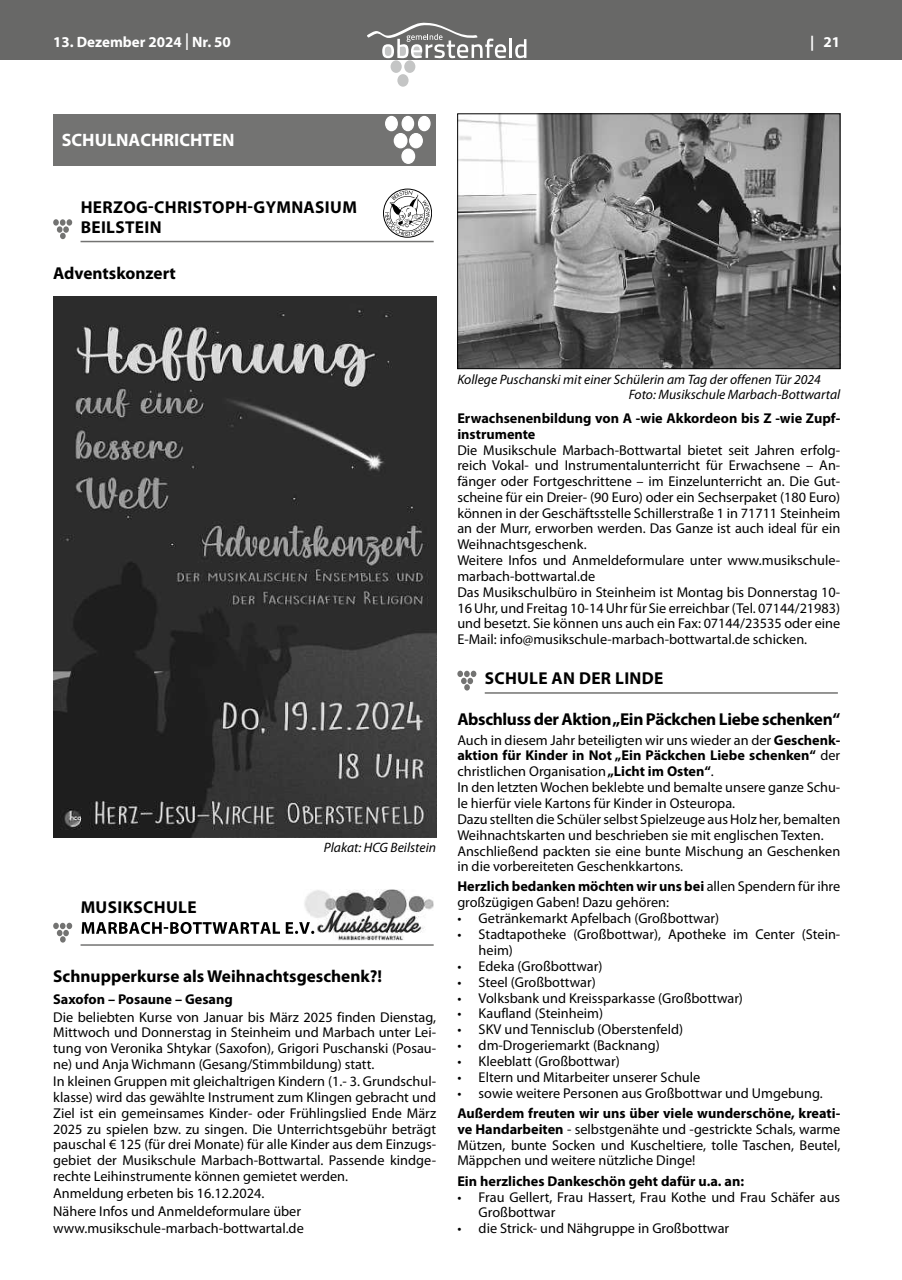
<style>
.page{position:relative;width:902px;height:1280px;background:#fff}
.page>*{position:absolute;margin:0;border:0;box-sizing:border-box;transform-origin:0 0}
.t1{font:700 18px "Myriad Pro";color:#fff}
.t2{font:700 17.25px "Myriad Pro";color:#000}
.t3{font:700 17.25px/20.7px "Myriad Pro";letter-spacing:.02em;color:#000}
.t4{font:700 17.25px "Myriad Pro";letter-spacing:-.02em;color:#000}
.t5{font:700 15px "Myriad Pro";color:#fff}
.t6{font:14.25px/15.8px "Myriad Pro";color:#000}
.t7{font:700 14.25px/15.8px "Myriad Pro";color:#000}
.t8{font:italic 13.65px/14.4px "Myriad Pro";color:#000}
.s1{font-weight:400;font-size:24.75px}
.s2{font-weight:700}
</style>
<div class="page">
<div style="left:0;top:0;width:901px;height:60px;background:#686867"></div>
<div style="left:394px;top:71px;width:17px;height:19px;border:3px solid #fff;border-radius:50%"></div>
<div style="left:390px;top:60px;width:11px;height:13px;background:#c4c5c5;border-radius:50%"></div>
<div style="left:404px;top:60px;width:11px;height:13px;background:#c4c5c5;border-radius:50%"></div>
<div style="left:397px;top:74px;width:11px;height:13px;background:#c4c5c5;border-radius:50%"></div>
<hr style="left:509px;top:39px;width:3px;height:19px;background:#fff">
<svg style="left:515px;top:39px;width:11px;height:19px"></svg>
<svg style="left:367px;top:22px;width:139px;height:36px"></svg>
<div style="left:53px;top:114px;width:383px;height:51px;background:#737372"></div>
<div style="left:393px;top:133px;width:14px;height:15px;background:#fff;border:1px solid #fff;border-radius:50%"></div>
<div style="left:409px;top:133px;width:14px;height:15px;background:#fff;border:1px solid #fff;border-radius:50%"></div>
<div style="left:401px;top:149px;width:14px;height:15px;background:#fff;border:1px solid #fff;border-radius:50%"></div>
<div style="left:385px;top:116px;width:13px;height:15px;background:#fff;border:1px solid #fff;border-radius:50%"></div>
<div style="left:401px;top:116px;width:13px;height:15px;background:#fff;border:1px solid #fff;border-radius:50%"></div>
<div style="left:418px;top:116px;width:12px;height:15px;background:#fff;border:1px solid #fff;border-radius:50%"></div>
<div style="left:383px;top:189px;width:49px;height:48px;border:1px solid #000;border-radius:50%"></div>
<svg style="left:385px;top:190px;width:45px;height:46px"></svg>
<hr style="left:81px;top:241px;width:352px;height:1px;background:#737372">
<svg style="left:57px;top:219px;width:15px;height:20px"></svg>
<div style="left:53px;top:219px;width:6px;height:7px;background:#737372;border-radius:50%"></div>
<img style="left:53px;top:296px;width:383px;height:541px">
<img style="left:306px;top:889px;width:127px;height:51px">
<svg style="left:304px;top:898px;width:2px;height:10px"></svg>
<hr style="left:80px;top:944px;width:353px;height:2px;background:#737372">
<svg style="left:82px;top:922px;width:232px;height:12px"></svg>
<div style="left:60px;top:936px;width:6px;height:7px;background:#737372;border-radius:50%"></div>
<svg style="left:53px;top:923px;width:19px;height:13px"></svg>
<img style="left:459px;top:116px;width:379px;height:251px">
<div style="left:457px;top:114px;width:383px;height:255px;border:1px solid #000"></div>
<hr style="left:484px;top:692px;width:353px;height:2px;background:#737372">
<svg style="left:457px;top:671px;width:19px;height:19px"></svg>
<p class="t5" style="left:53px;top:32px;width:179px">13. Dezember 2024 <span class="s1">I</span> Nr. 50</p>
<p class="t5" style="left:810px;top:32px;width:31px">| 21</p>
<p class="t1" style="left:62px;top:128px;width:174px">SCHULNACHRICHTEN</p>
<p class="t3" style="left:81px;top:196px;width:278px">HERZOG-CHRISTOPH-GYMNASIUM<br>BEILSTEIN</p>
<p class="t2" style="left:53px;top:262px;width:124px">Adventskonzert</p>
<p class="t3" style="left:81px;top:896px;width:117px">MUSIKSCHULE</p>
<p class="t8" style="left:324px;top:840px;width:114px">Plakat: HCG Beilstein</p>
<p class="t2" style="left:53px;top:965px;width:330px">Schnupperkurse als Weihnachtsgeschenk?!</p>
<p class="t7" style="left:53px;top:991px;width:181px">Saxofon – Posaune – Gesang</p>
<p class="t6" style="left:53px;top:1009px;width:384px;text-align:justify">Die beliebten Kurse von Januar bis März 2025 finden Dienstag, Mittwoch und Donnerstag in Steinheim und Marbach unter Lei&shy;tung von Veronika Shtykar (Saxofon), Grigori Puschanski (Posau&shy;ne) und Anja Wichmann (Gesang/Stimmbildung) statt.</p>
<p class="t6" style="left:53px;top:1073px;width:384px;text-align:justify">In kleinen Gruppen mit gleichaltrigen Kindern (1.- 3. Grundschul&shy;klasse) wird das gewählte Instrument zum Klingen gebracht und Ziel ist ein gemeinsames Kinder- oder Frühlingslied Ende März 2025 zu spielen bzw. zu singen. Die Unterrichtsgebühr beträgt pauschal € 125 (für drei Monate) für alle Kinder aus dem Einzugs&shy;gebiet der Musikschule Marbach-Bottwartal. Passende kindge&shy;rechte Leihinstrumente können gemietet werden.</p>
<p class="t6" style="left:53px;top:1184px;width:252px;line-height:17.4px">Anmeldung erbeten bis 16.12.2024.<br>Nähere Infos und Anmeldeformulare über www.musikschule-marbach-bottwartal.de</p>
<p class="t8" style="left:628px;top:372px;width:213px;text-indent:-171px">Kollege Puschanski mit einer Schülerin am Tag der offenen Tür 2024<br>Foto: Musikschule Marbach-Bottwartal</p>
<p class="t7" style="left:457px;top:410px;width:384px">Erwachsenenbildung von A -wie Akkordeon bis Z -wie Zupf&shy;instrumente</p>
<p class="t6" style="left:457px;top:442px;width:384px">Die Musikschule Marbach-Bottwartal bietet seit Jahren erfolg&shy;reich Vokal- und Instrumentalunterricht für Erwachsene – An&shy;fänger oder Fortgeschrittene – im Einzelunterricht an. Die Gut&shy;scheine für ein Dreier- (90 Euro) oder ein Sechserpaket (180 Euro) können in der Geschäftsstelle Schillerstraße 1 in 71711 Steinheim an der Murr, erworben werden. Das Ganze ist auch ideal für ein Weihnachtsgeschenk.<br>Weitere Infos und Anmeldeformulare unter www.musikschule&shy;marbach-bottwartal.de<br>Das Musikschulbüro in Steinheim ist Montag bis Donnerstag 10- 16 Uhr, und Freitag 10-14 Uhr für Sie erreichbar (Tel. 07144/21983) und besetzt. Sie können uns auch ein Fax: 07144/23535 oder eine E-Mail: info@musikschule-marbach-bottwartal.de schicken.</p>
<p class="t2" style="left:485px;top:667px;width:180px">SCHULE AN DER LINDE</p>
<p class="t4" style="left:457px;top:707px;width:384px">Abschluss der Aktion „Ein Päckchen Liebe schenken“</p>
<p class="t6" style="left:457px;top:732px;width:384px">Auch in diesem Jahr beteiligten wir uns wieder an der <span class="s2">Geschenk&shy;aktion für Kinder in Not „Ein Päckchen Liebe schenken“</span> der christlichen Organisation <span class="s2">„Licht im Osten“</span>.<br>In den letzten Wochen beklebte und bemalte unsere ganze Schu&shy;le hierfür viele Kartons für Kinder in Osteuropa.<br>Dazu stellten die Schüler selbst Spielzeuge aus Holz her, bemalten Weihnachtskarten und beschrieben sie mit englischen Texten.<br>Anschließend packten sie eine bunte Mischung an Geschenken in die vorbereiteten Geschenkkartons.</p>
<p class="t6" style="left:457px;top:878px;width:384px"><span class="s2">Herzlich bedanken möchten wir uns bei</span> allen Spendern für ihre großzügigen Gaben! Dazu gehören:</p>
<p class="t6" style="left:457px;top:910px;width:263px">• Getränkemarkt Apfelbach (Großbottwar)</p>
<p class="t6" style="left:478px;top:926px;width:363px;text-indent:-21px">• Stadtapotheke (Großbottwar), Apotheke im Center (Stein&shy;heim)</p>
<p class="t6" style="left:457px;top:958px;width:146px">• Edeka (Großbottwar)</p>
<p class="t6" style="left:457px;top:974px;width:140px">• Steel (Großbottwar)</p>
<p class="t6" style="left:457px;top:990px;width:287px">• Volksbank und Kreissparkasse (Großbottwar)</p>
<p class="t6" style="left:457px;top:1005px;width:147px">• Kaufland (Steinheim)</p>
<p class="t6" style="left:457px;top:1021px;width:227px">• SKV und Tennisclub (Oberstenfeld)</p>
<p class="t6" style="left:457px;top:1037px;width:204px">• dm-Drogeriemarkt (Backnang)</p>
<p class="t6" style="left:457px;top:1053px;width:164px">• Kleeblatt (Großbottwar)</p>
<p class="t6" style="left:457px;top:1069px;width:244px">• Eltern und Mitarbeiter unserer Schule</p>
<p class="t6" style="left:457px;top:1085px;width:367px">• sowie weitere Personen aus Großbottwar und Umgebung.</p>
<p class="t6" style="left:457px;top:1105px;width:384px;text-align:justify"><span class="s2">Außerdem freuten wir uns über viele wunderschöne, kreati&shy;ve Handarbeiten</span> - selbstgenähte und -gestrickte Schals, warme Mützen, bunte Socken und Kuscheltiere, tolle Taschen, Beutel, Mäppchen und weitere nützliche Dinge!</p>
<p class="t7" style="left:457px;top:1172px;width:288px">Ein herzliches Dankeschön geht dafür u.a. an:</p>
<p class="t6" style="left:478px;top:1189px;width:363px;text-indent:-21px">• Frau Gellert, Frau Hassert, Frau Kothe und Frau Schäfer aus<br>Großbottwar</p>
<p class="t6" style="left:457px;top:1220px;width:273px">• die Strick- und Nähgruppe in Großbottwar</p>
</div>
